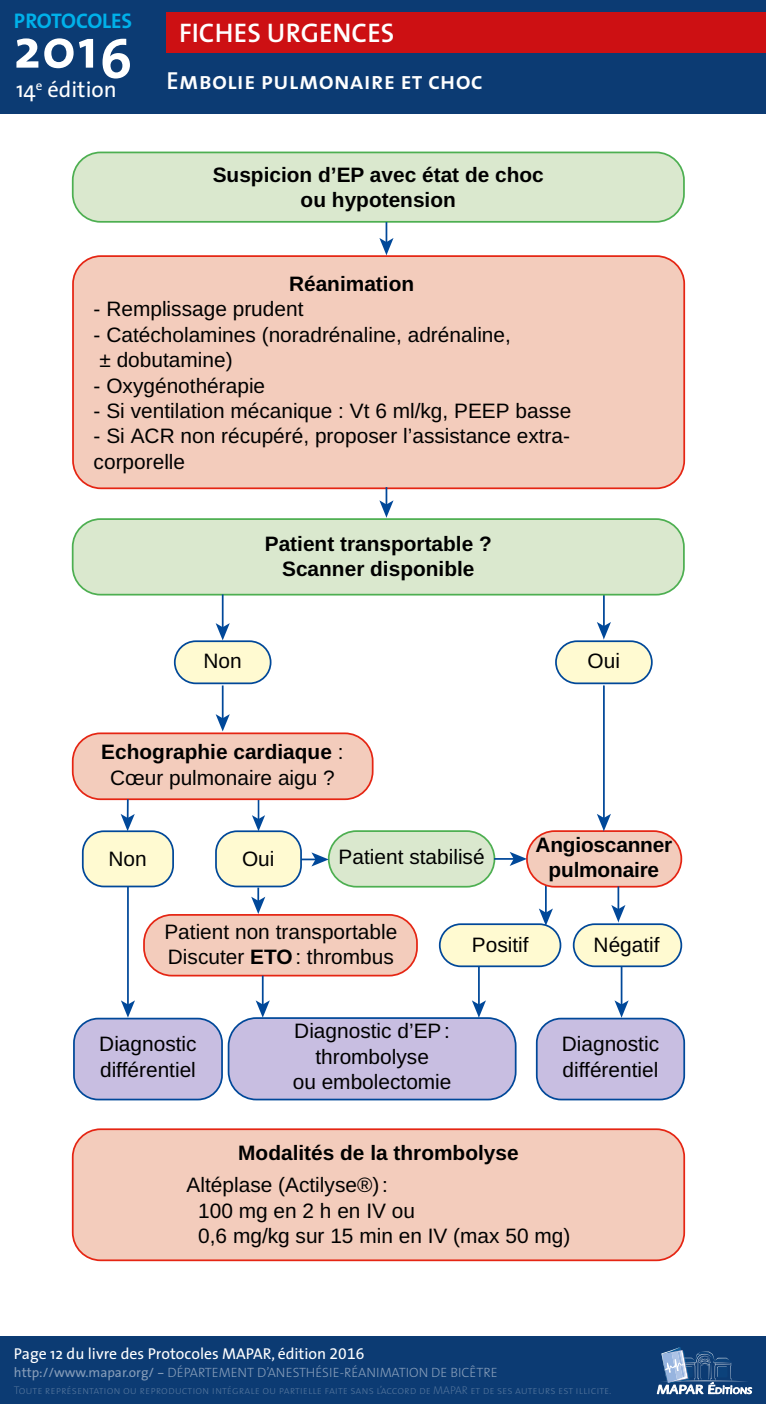
<style>
.page{position:relative;width:766px;height:1404px;background:#fff}
.page>*{position:absolute;margin:0;border:0;box-sizing:border-box;transform-origin:0 0}
.t1{font:700 55.8px "The Sans";color:#fff}
.t2{font:27px "The Sans Semi Bold Caps";color:#fff}
.t3{font:24.75px "The Sans Semi Bold Caps";color:#fff}
.t4{font:22.5px "The Sans";color:#fff}
.t5{font:700 21.15px "The Sans";letter-spacing:-.01em;color:#00b1ea}
.t6{font:20.93px/25.4px "Liberation Sans";color:#000}
.t7{font:700 20.93px/25px "Liberation Sans";color:#000;text-align:center}
.t8{font:15.75px "The Sans";color:#fff}
.t9{font:13.5px "The Sans Light Caps";color:#869db9}
.t10{font:11.25px "The Sans Extra Light Caps";color:#55769d}
.s1{font-weight:400}
.s2{font-weight:700}
.s3{font-family:"The Sans Expert"}
.s4{font-family:"The Sans"}
</style>
<div class="page">
<div style="left:0;top:0;width:765px;height:114px;background:#0c3b73"></div>
<div style="left:0;top:1336px;width:765px;height:67px;background:#0c3b73"></div>
<div style="left:166px;top:12px;width:599px;height:41px;background:#cd1013"></div>
<svg style="left:657px;top:1347px;width:94px;height:46px"></svg>
<hr style="left:545px;top:882px;width:1px;height:31px;background:#004899">
<svg style="left:539px;top:908px;width:13px;height:16px"></svg>
<hr style="left:257px;top:799px;width:2px;height:20px;background:#004899">
<svg style="left:252px;top:815px;width:13px;height:15px"></svg>
<hr style="left:603px;top:595px;width:1px;height:32px;background:#004899">
<svg style="left:597px;top:622px;width:13px;height:17px"></svg>
<div style="left:228px;top:1017px;width:287px;height:82px;background:#c8bee1;border-radius:28px"></div>
<div style="left:228px;top:1017px;width:288px;height:83px;border:2px solid #004899;border-radius:28px"></div>
<div style="left:74px;top:1018px;width:148px;height:81px;background:#c8bee1;border-radius:24px"></div>
<div style="left:73px;top:1017px;width:150px;height:83px;border:2px solid #004899;border-radius:24px"></div>
<div style="left:144px;top:914px;width:273px;height:61px;background:#f3ccbc;border-radius:28px"></div>
<div style="left:143px;top:913px;width:275px;height:63px;border:2px solid #e52513;border-radius:28px"></div>
<div style="left:439px;top:924px;width:121px;height:42px;background:#fffad1;border-radius:21px"></div>
<div style="left:439px;top:923px;width:122px;height:44px;border:2px solid #004899;border-radius:21px"></div>
<div style="left:573px;top:924px;width:108px;height:42px;background:#fffad1;border-radius:21px"></div>
<div style="left:572px;top:923px;width:110px;height:44px;border:2px solid #004899;border-radius:21px"></div>
<div style="left:527px;top:831px;width:154px;height:55px;background:#f3ccbc;border-radius:28px"></div>
<div style="left:526px;top:830px;width:156px;height:57px;border:2px solid #e52513;border-radius:28px"></div>
<div style="left:328px;top:831px;width:166px;height:55px;background:#dae8ce;border-radius:28px"></div>
<div style="left:328px;top:830px;width:167px;height:57px;border:2px solid #4daf51;border-radius:28px"></div>
<div style="left:216px;top:831px;width:85px;height:55px;background:#fffad1;border-radius:21px"></div>
<div style="left:215px;top:830px;width:87px;height:57px;border:2px solid #004899;border-radius:21px"></div>
<div style="left:83px;top:831px;width:90px;height:55px;background:#fffad1;border-radius:21px"></div>
<div style="left:82px;top:830px;width:92px;height:57px;border:2px solid #004899;border-radius:21px"></div>
<div style="left:175px;top:641px;width:95px;height:42px;background:#fffad1;border-radius:21px"></div>
<div style="left:174px;top:640px;width:97px;height:44px;border:2px solid #004899;border-radius:21px"></div>
<div style="left:73px;top:152px;width:610px;height:70px;background:#dae8ce;border-radius:28px"></div>
<div style="left:72px;top:151px;width:612px;height:72px;border:2px solid #4daf51;border-radius:28px"></div>
<div style="left:73px;top:256px;width:611px;height:232px;background:#f3ccbc;border-radius:28px"></div>
<div style="left:72px;top:255px;width:613px;height:234px;border:2px solid #e52513;border-radius:28px"></div>
<div style="left:73px;top:519px;width:610px;height:75px;background:#dae8ce;border-radius:28px"></div>
<div style="left:72px;top:518px;width:612px;height:77px;border:2px solid #4daf51;border-radius:28px"></div>
<div style="left:556px;top:641px;width:95px;height:42px;background:#fffad1;border-radius:21px"></div>
<div style="left:555px;top:640px;width:97px;height:44px;border:2px solid #004899;border-radius:21px"></div>
<div style="left:73px;top:733px;width:299px;height:66px;background:#f3ccbc;border-radius:28px"></div>
<div style="left:72px;top:732px;width:301px;height:68px;border:2px solid #e52513;border-radius:28px"></div>
<svg style="left:379px;top:487px;width:14px;height:30px"></svg>
<svg style="left:121px;top:799px;width:14px;height:32px"></svg>
<svg style="left:301px;top:852px;width:27px;height:14px"></svg>
<svg style="left:494px;top:851px;width:33px;height:14px"></svg>
<hr style="left:603px;top:685px;width:1px;height:133px;background:#004899">
<svg style="left:596px;top:813px;width:14px;height:18px"></svg>
<hr style="left:222px;top:685px;width:1px;height:34px;background:#004899">
<svg style="left:215px;top:714px;width:15px;height:17px"></svg>
<hr style="left:222px;top:594px;width:1px;height:34px;background:#004899">
<svg style="left:215px;top:623px;width:15px;height:17px"></svg>
<hr style="left:617px;top:886px;width:2px;height:23px;background:#004899">
<svg style="left:611px;top:904px;width:14px;height:18px"></svg>
<svg style="left:251px;top:887px;width:14px;height:26px"></svg>
<hr style="left:262px;top:975px;width:1px;height:30px;background:#004899">
<svg style="left:255px;top:1000px;width:15px;height:17px"></svg>
<hr style="left:127px;top:886px;width:2px;height:119px;background:#004899">
<svg style="left:121px;top:1000px;width:14px;height:17px"></svg>
<hr style="left:620px;top:966px;width:2px;height:39px;background:#004899">
<svg style="left:614px;top:1000px;width:14px;height:17px"></svg>
<hr style="left:478px;top:966px;width:1px;height:39px;background:#004899">
<svg style="left:472px;top:1000px;width:14px;height:17px"></svg>
<div style="left:536px;top:1018px;width:148px;height:81px;background:#c8bee1;border-radius:24px"></div>
<div style="left:535px;top:1017px;width:150px;height:83px;border:2px solid #004899;border-radius:24px"></div>
<hr style="left:385px;top:222px;width:2px;height:21px;background:#004899">
<svg style="left:379px;top:238px;width:14px;height:17px"></svg>
<div style="left:73px;top:1129px;width:611px;height:131px;background:#f3ccbc;border-radius:28px"></div>
<div style="left:72px;top:1128px;width:613px;height:132px;border:2px solid #e52513;border-radius:28px"></div>
<p class="t5" style="left:14px;top:3px;width:120px">PROTOCOLES</p>
<h1 class="t1" style="left:14px;top:2px;width:120px">2016</h1>
<p class="t4" style="left:16px;top:71px;width:102px">14<sup>e</sup> édition</p>
<p class="t2" style="left:179px;top:11px;width:217px">FICHES URGENCES</p>
<p class="t3" style="left:166px;top:60px;width:318px">Embolie pulmonaire et choc</p>
<p class="t7" style="left:213px;top:162px;width:332px">Suspicion d’EP avec état de choc ou hypotension</p>
<p class="t7" style="left:289px;top:270px;width:127px">Réanimation</p>
<p class="t6" style="left:94px;top:297px;width:211px">- Remplissage prudent</p>
<p class="t6" style="left:94px;top:323px;width:418px">- Catécholamines (noradrénaline, adrénaline, ± dobutamine)</p>
<p class="t6" style="left:94px;top:374px;width:173px">- Oxygénothérapie</p>
<p class="t6" style="left:94px;top:399px;width:479px">- Si ventilation mécanique : Vt 6 ml/kg, PEEP basse</p>
<p class="t6" style="left:94px;top:425px;width:477px">- Si ACR non récupéré, proposer l’assistance extra&shy;corporelle</p>
<p class="t7" style="left:265px;top:531px;width:228px">Patient transportable ?<br>Scanner disponible</p>
<p class="t6" style="left:203px;top:649px;width:40px">Non</p>
<p class="t6" style="left:587px;top:649px;width:34px">Oui</p>
<p class="t7" style="left:101px;top:739px;width:244px">Echographie cardiaque <span class="s1">:<br>Cœur pulmonaire aigu ?</span></p>
<p class="t6" style="left:108px;top:847px;width:40px">Non</p>
<p class="t6" style="left:242px;top:847px;width:34px">Oui</p>
<p class="t6" style="left:338px;top:845px;width:147px">Patient stabilisé</p>
<p class="t7" style="left:535px;top:831px;width:138px">Angioscanner pulmonaire</p>
<p class="t6" style="left:164px;top:920px;width:234px">Patient non transportable<br>Discuter <span class="s2">ETO</span> : thrombus</p>
<p class="t6" style="left:472px;top:932px;width:58px">Positif</p>
<p class="t6" style="left:593px;top:932px;width:68px">Négatif</p>
<p class="t6" style="left:99px;top:1032px;width:99px">Diagnostic différentiel</p>
<p class="t6" style="left:292px;top:1019px;width:160px;text-align:center">Diagnostic d’EP : thrombolyse<br>ou embolectomie</p>
<p class="t6" style="left:561px;top:1032px;width:99px">Diagnostic différentiel</p>
<p class="t7" style="left:238px;top:1139px;width:282px">Modalités de la thrombolyse</p>
<p class="t6" style="left:198px;top:1173px;width:373px;text-indent:-12px">Altéplase (Actilyse®) :<br>100 mg en 2 h en IV ou<br>0,6 mg/kg sur 15 min en IV (max 50 mg)</p>
<p class="t8" style="left:14px;top:1340px;width:352px">Page 12 du livre des Protocoles MAPAR, édition <span class="s3">2016</span></p>
<p class="t9" style="left:14px;top:1361px;width:485px"><span class="s4">http://www.mapar.org/</span> <span class="s3">-</span> DÉPARTEMENT D’ANESTHÉSIE-RÉANIMATION DE BICÊTRE</p>
<p class="t10" style="left:14px;top:1380px;width:599px">Toute représentation ou reproduction intégrale ou partielle faite sans l’accord de MAPAR et de ses auteurs est illicite.</p>
</div>
